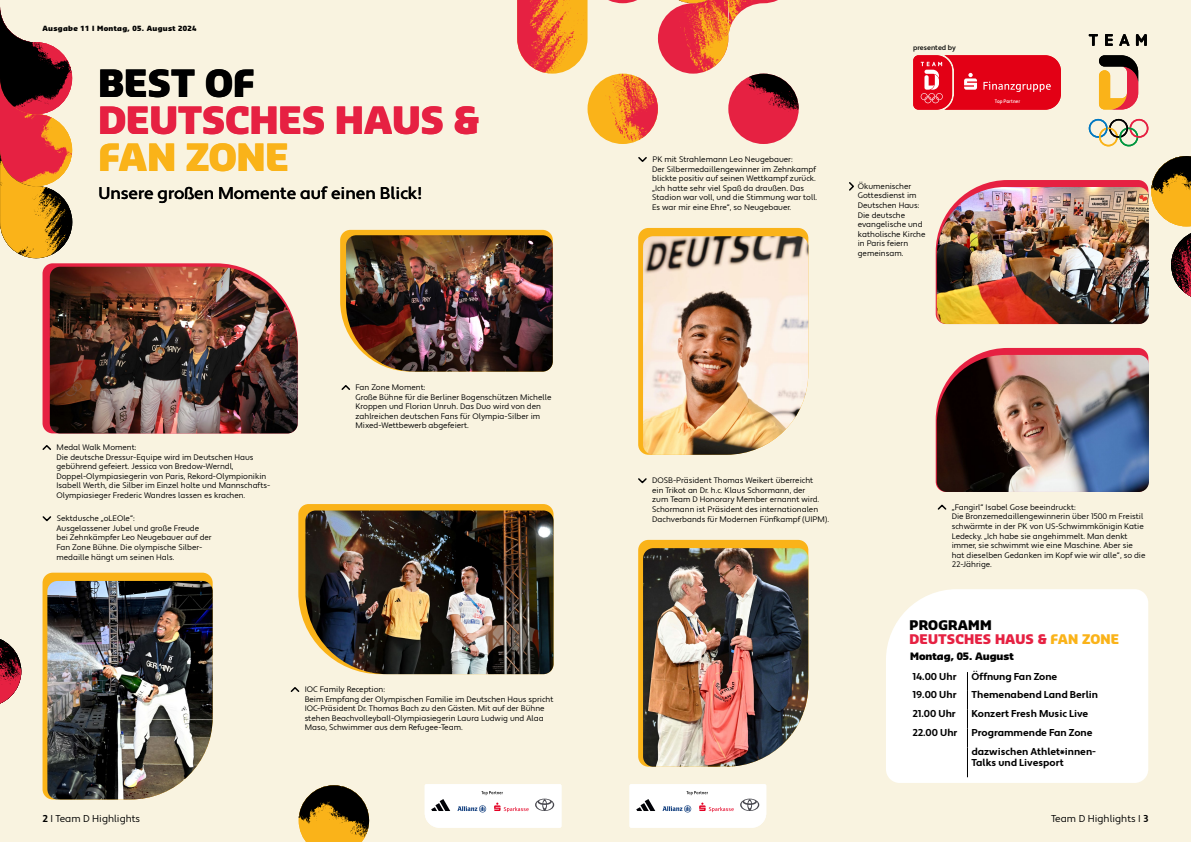
<style>
.page{position:relative;width:1191px;height:842px;background:#f9f3e0}
.page>*{position:absolute;margin:0;border:0;box-sizing:border-box;transform-origin:0 0}
.t1{font:900 36.6px "Sansa";color:#e62142}
.t2{font:900 36.6px "Sansa";color:#fab319}
.t3{font:900 36.6px "Sansa";letter-spacing:-.01em;color:#000}
.t4{font:500 17px "Apertura";color:#000}
.t5{font:900 13px/14px "Sansa";letter-spacing:.01em;color:#e62142}
.t6{font:700 10px/18.8px "Apertura";color:#000}
.t7{font:10px "Apertura";color:#000}
.t8{font:900 10px "Sansa";color:#000}
.t9{font:8px/9.6px "Apertura";color:#000}
.t10{font:900 7px "Sansa";letter-spacing:.05em;color:#000}
.t11{font:500 7px "Apertura";color:#000}
.t12{font:500 condensed 5.1px "Apertura";letter-spacing:.015em;color:#fff}
.s1{color:#000}
.s2{color:#fab319}
.s3{font-weight:700}
</style>
<div class="page">
<svg style="left:43px;top:263px;width:197px;height:170px;background:#e22e4a"></svg>
<img style="left:50px;top:267px;width:248px;height:166px">
<svg style="left:43px;top:573px;width:170px;height:225px;background:#f9b31d"></svg>
<img style="left:47px;top:581px;width:166px;height:218px">
<svg style="left:340px;top:230px;width:212px;height:99px;background:#f9b725"></svg>
<img style="left:346px;top:235px;width:207px;height:137px">
<svg style="left:42px;top:516px;width:10px;height:6px"></svg>
<svg style="left:42px;top:445px;width:9px;height:5px"></svg>
<svg style="left:341px;top:385px;width:10px;height:5px"></svg>
<svg style="left:290px;top:687px;width:10px;height:5px"></svg>
<svg style="left:937px;top:504px;width:10px;height:6px"></svg>
<div style="left:886px;top:589px;width:262px;height:194px;background:#fff"></div>
<svg style="left:967px;top:672px;width:1px;height:75px"></svg>
<hr style="left:967px;top:747px;width:1px;height:30px;background:#000">
<svg style="left:638px;top:478px;width:9px;height:6px"></svg>
<svg style="left:935px;top:348px;width:213px;height:136px"></svg>
<img style="left:936px;top:355px;width:213px;height:137px">
<svg style="left:849px;top:182px;width:5px;height:9px"></svg>
<svg style="left:298px;top:504px;width:255px;height:121px;background:#f9b727"></svg>
<img style="left:305px;top:510px;width:248px;height:164px">
<svg style="left:638px;top:228px;width:170px;height:225px;background:#f9b520"></svg>
<img style="left:643px;top:236px;width:165px;height:219px">
<svg style="left:638px;top:157px;width:9px;height:5px"></svg>
<svg style="left:638px;top:540px;width:170px;height:225px;background:#f9b520"></svg>
<img style="left:643px;top:548px;width:165px;height:219px">
<svg style="left:708px;top:0;width:90px;height:144px"></svg>
<img style="left:517px;top:0;width:191px;height:144px">
<svg style="left:913px;top:55px;width:148px;height:55px;background:#e5192b"></svg>
<svg style="left:1088px;top:119px;width:60px;height:27px"></svg>
<svg style="left:1099px;top:55px;width:39px;height:54px"></svg>
<svg style="left:1088px;top:34px;width:10px;height:12px"></svg>
<svg style="left:1105px;top:34px;width:7px;height:12px"></svg>
<svg style="left:1119px;top:34px;width:10px;height:12px"></svg>
<svg style="left:1136px;top:34px;width:10px;height:12px"></svg>
<svg style="left:629px;top:784px;width:137px;height:44px;background:#f3f1f2"></svg>
<svg style="left:425px;top:784px;width:136px;height:44px;background:#f3f1f2"></svg>
<svg style="left:0;top:7px;width:72px;height:251px"></svg>
<img style="left:935px;top:156px;width:256px;height:168px">
<svg style="left:299px;top:785px;width:70px;height:57px;background:#8f702c"></svg>
<svg style="left:0;top:639px;width:21px;height:65px"></svg>
<p class="t10" style="left:42px;top:23px;width:156px">Ausgabe 11 I Montag, 05. August 2024</p>
<h1 class="t3" style="left:98px;top:59px;width:158px">BEST OF</h1>
<h1 class="t1" style="left:98px;top:95px;width:383px">DEUTSCHES HAUS &amp;</h1>
<h1 class="t2" style="left:98px;top:132px;width:192px">FAN ZONE</h1>
<h2 class="t4" style="left:98px;top:183px;width:325px">Unsere großen Momente auf einen Blick!</h2>
<p class="t9" style="left:56px;top:443px;width:215px">Medal Walk Moment:<br>Die deutsche Dressur-Equipe wird im Deutschen Haus gebührend gefeiert. Jessica von Bredow-Werndl, Doppel-Olympiasiegerin von Paris, Rekord-Olympionikin Isabell Werth, die Silber im Einzel holte und Mannschafts-Olympiasieger Frederic Wandres lassen es krachen.</p>
<p class="t9" style="left:57px;top:514px;width:157px">Sektdusche „oLEOle“:<br>Ausgelassener Jubel und große Freude bei Zehnkämpfer Leo Neugebauer auf der Fan Zone Bühne. Die olympische Silber&shy;medaille hängt um seinen Hals.</p>
<p class="t9" style="left:355px;top:383px;width:197px">Fan Zone Moment:<br>Große Bühne für die Berliner Bogenschützen Michelle Kroppen und Florian Unruh. Das Duo wird von den zahlreichen deutschen Fans für Olympia-Silber im Mixed-Wettbewerb abgefeiert.</p>
<p class="t9" style="left:305px;top:685px;width:250px">IOC Family Reception:<br>Beim Empfang der Olympischen Familie im Deutschen Haus spricht IOC-Präsident Dr. Thomas Bach zu den Gästen. Mit auf der Bühne stehen Beachvolleyball-Olympiasiegerin Laura Ludwig und Alaa Maso, Schwimmer aus dem Refugee-Team.</p>
<p class="t9" style="left:652px;top:155px;width:167px">PK mit Strahlemann Leo Neugebauer:<br>Der Silbermedaillengewinner im Zehnkampf blickte positiv auf seinen Wettkampf zurück. „Ich hatte sehr viel Spaß da draußen. Das Stadion war voll, und die Stimmung war toll.<br>Es war mir eine Ehre“, so Neugebauer.</p>
<p class="t11" style="left:913px;top:43px;width:44px">presented by</p>
<p class="t9" style="left:857px;top:181px;width:69px">Ökumenischer<br>Gottesdienst im<br>Deutschen Haus:<br>Die deutsche evangelische und katholische Kirche in Paris feiern gemeinsam.</p>
<p class="t12" style="left:994px;top:98px;width:27px">Top Partner</p>
<p class="t9" style="left:652px;top:476px;width:179px">DOSB-Präsident Thomas Weikert überreicht<br>ein Trikot an Dr. h.c. Klaus Schormann, der<br>zum Team D Honorary Member ernannt wird.<br>Schormann ist Präsident des internationalen Dachverbands für Modernen Fünfkampf (UIPM).</p>
<p class="t9" style="left:951px;top:502px;width:195px">„Fangirl“ Isabel Gose beeindruckt:<br>Die Bronzemedaillengewinnerin über 1500 m Freistil schwärmte in der PK von US-Schwimmkönigin Katie Ledecky. „Ich habe sie angehimmelt. Man denkt immer, sie schwimmt wie eine Maschine. Aber sie hat dieselben Gedanken im Kopf wie wir alle“, so die 22-Jährige.</p>
<h3 class="t5" style="left:909px;top:618px;width:211px"><span class="s1">PROGRAMM<br></span>DEUTSCHES HAUS &amp; <span class="s2">FAN ZONE</span></h3>
<p class="t8" style="left:910px;top:649px;width:105px">Montag, 05. August</p>
<p class="t6" style="left:912px;top:667px;width:46px">14.00 Uhr</p>
<p class="t6" style="left:971px;top:667px;width:87px">Öffnung Fan Zone</p>
<p class="t6" style="left:912px;top:686px;width:46px">19.00 Uhr</p>
<p class="t6" style="left:971px;top:686px;width:128px">Themenabend Land Berlin</p>
<p class="t6" style="left:912px;top:705px;width:45px">21.00 Uhr</p>
<p class="t6" style="left:971px;top:705px;width:118px">Konzert Fresh Music Live</p>
<p class="t6" style="left:912px;top:723px;width:47px">22.00 Uhr</p>
<p class="t6" style="left:971px;top:723px;width:126px">Programmende Fan Zone dazwischen Athlet*innen-</p>
<p class="t6" style="left:971px;top:753px;width:94px">Talks und Livesport</p>
<p class="t7" style="left:43px;top:813px;width:99px"><span class="s3">2</span> I Team D Highlights</p>
<p class="t7" style="left:1051px;top:813px;width:99px">Team D Highlights I <span class="s3">3</span></p>
</div>
